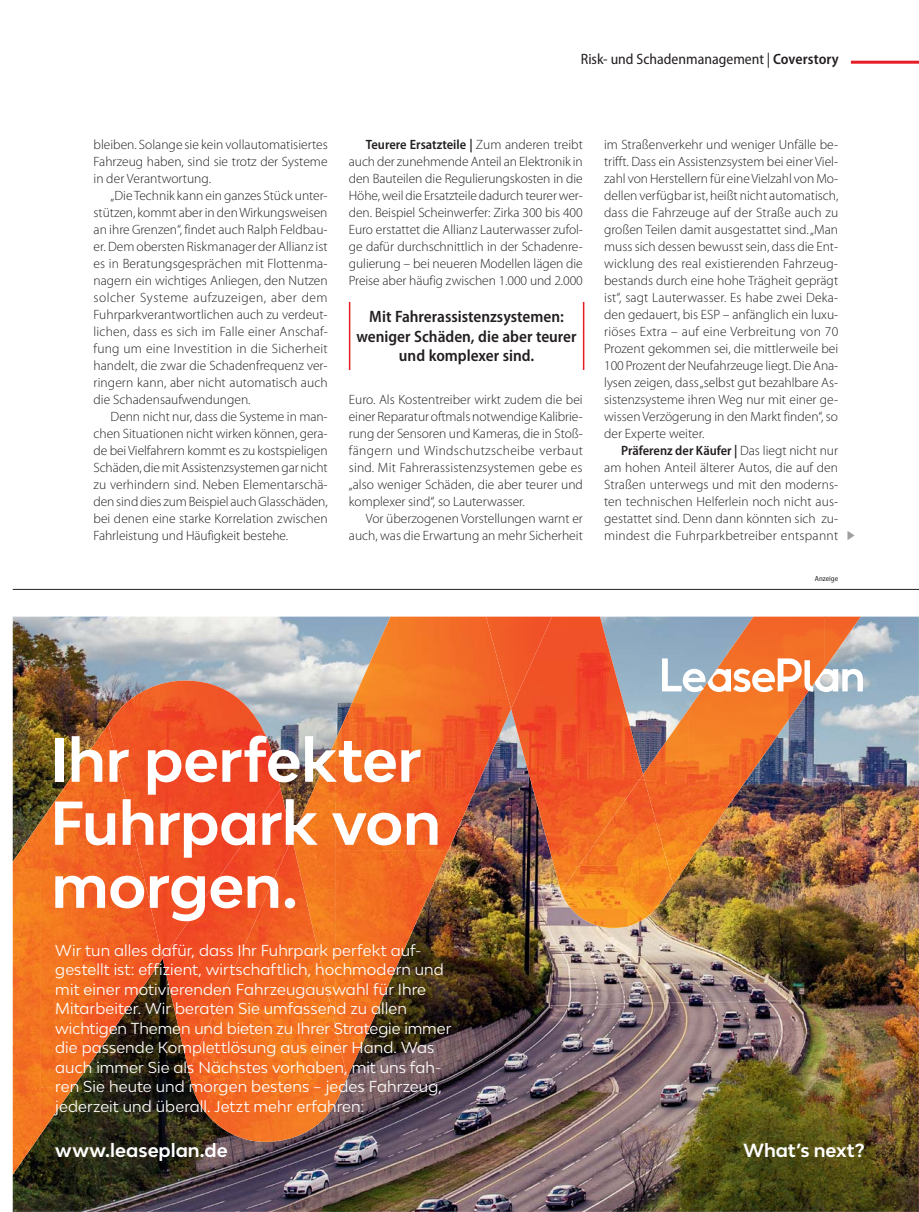
<style>
.page{position:relative;width:919px;height:1212px;background:#fff}
.page>*{position:absolute;margin:0;border:0;box-sizing:border-box;transform-origin:0 0}
.t1{font:700 58.5px/63px "Lease Plan";letter-spacing:-.01em;color:#fff}
.t2{font:700 18px "Lease Plan";letter-spacing:-.005em;color:#fff}
.t3{font:600 semi-condensed 16.5px/19.5px "Myriad Pro";color:#231f20;text-align:center}
.t4{font:15px/19.5px "Lease Plan";color:#fff}
.t5{font:semi-condensed 15px "Myriad Pro";color:#231f20}
.t6{font:300 13.5px/17px "Myriad Pro";color:#231f20;text-align:justify}
.t7{font:semi-condensed 7.5px "Myriad Pro";color:#231f20}
.s1{font-weight:600}
.s2{font-weight:600;font-stretch:semi-condensed}
</style>
<div class="page">
<hr style="left:850px;top:61px;width:68px;height:3px;background:#e61d24">
<hr style="left:349px;top:302px;width:1px;height:68px;background:#e61d24">
<hr style="left:583px;top:302px;width:1px;height:68px;background:#e61d24">
<hr style="left:13px;top:589px;width:905px;height:1px;background:#231f20">
<img style="left:13px;top:617px;width:905px;height:595px">
<img style="left:688px;top:617px;width:136px;height:127px">
<img style="left:824px;top:617px;width:36px;height:41px">
<img style="left:643px;top:709px;width:45px;height:175px">
<img style="left:688px;top:744px;width:83px;height:94px">
<img style="left:688px;top:838px;width:17px;height:25px">
<img style="left:511px;top:617px;width:132px;height:274px">
<img style="left:561px;top:774px;width:112px;height:154px">
<img style="left:335px;top:617px;width:176px;height:234px">
<img style="left:292px;top:740px;width:44px;height:98px">
<img style="left:347px;top:850px;width:101px;height:99px">
<img style="left:347px;top:949px;width:57px;height:99px">
<img style="left:347px;top:1047px;width:13px;height:50px">
<img style="left:486px;top:617px;width:66px;height:92px">
<img style="left:163px;top:789px;width:129px;height:282px">
<img style="left:188px;top:838px;width:159px;height:304px">
<img style="left:40px;top:724px;width:82px;height:364px">
<img style="left:13px;top:821px;width:28px;height:353px">
<img style="left:122px;top:958px;width:41px;height:59px">
<img style="left:40px;top:1087px;width:33px;height:47px">
<img style="left:108px;top:681px;width:172px;height:277px">
<svg style="left:662px;top:658px;width:200px;height:34px"></svg>
<p class="t5" style="left:581px;top:53px;width:259px">Risk- und Schadenmanagement | <span class="s1">Coverstory</span></p>
<p class="t6" style="left:94px;top:137px;width:235px">bleiben. Solange sie kein vollautomatisiertes Fahrzeug haben, sind sie trotz der Systeme in der Verantwortung.</p>
<p class="t6" style="left:94px;top:188px;width:235px;text-indent:17px">„Die Technik kann ein ganzes Stück unter&shy;stützen, kommt aber in den Wirkungsweisen an ihre Grenzen“, findet auch Ralph Feldbau&shy;er. Dem obersten Riskmanager der Allianz ist es in Beratungsgesprächen mit Flottenma&shy;nagern ein wichtiges Anliegen, den Nutzen solcher Systeme aufzuzeigen, aber dem Fuhrparkverantwortlichen auch zu verdeut&shy;lichen, dass es sich im Falle einer Anschaf&shy;fung um eine Investition in die Sicherheit handelt, die zwar die Schadenfrequenz ver&shy;ringern kann, aber nicht automatisch auch die Schadensaufwendungen.</p>
<p class="t6" style="left:94px;top:409px;width:235px;text-indent:17px">Denn nicht nur, dass die Systeme in man&shy;chen Situationen nicht wirken können, gera&shy;de bei Vielfahrern kommt es zu kostspieligen Schäden, die mit Assistenzsystemen gar nicht zu verhindern sind. Neben Elementarschä&shy;den sind dies zum Beispiel auch Glasschäden, bei denen eine starke Korrelation zwischen Fahrleistung und Häufigkeit bestehe.</p>
<p class="t6" style="left:349px;top:137px;width:235px;text-indent:17px"><span class="s2">Teurere Ersatzteile |</span> Zum anderen treibt auch der zunehmende Anteil an Elektronik in den Bauteilen die Regulierungskosten in die Höhe, weil die Ersatzteile dadurch teurer wer&shy;den. Beispiel Scheinwerfer: Zirka 300 bis 400<br>Euro erstattet die Allianz Lauterwasser zufol&shy;ge dafür durchschnittlich in der Schadenre&shy;gulierung – bei neueren Modellen lägen die Preise aber häufig zwischen 1.000 und 2.000</p>
<p class="t3" style="left:356px;top:309px;width:221px">Mit Fahrerassistenzsystemen: weniger Schäden, die aber teurer und komplexer sind.</p>
<p class="t6" style="left:349px;top:392px;width:236px">Euro. Als Kostentreiber wirkt zudem die bei einer Reparatur oftmals notwendige Kalibrie&shy;rung der Sensoren und Kameras, die in Stoß&shy;fängern und Windschutzscheibe verbaut sind. Mit Fahrerassistenzsystemen gebe es „also weniger Schäden, die aber teurer und komplexer sind“, so Lauterwasser.</p>
<p class="t6" style="left:349px;top:511px;width:235px;text-align:right">Vor überzogenen Vorstellungen warnt er auch, was die Erwartung an mehr Sicherheit</p>
<p class="t6" style="left:604px;top:137px;width:236px">im Straßenverkehr und weniger Unfälle be&shy;trifft. Dass ein Assistenzsystem bei einer Viel&shy;zahl von Herstellern für eine Vielzahl von Mo&shy;dellen verfügbar ist, heißt nicht automatisch, dass die Fahrzeuge auf der Straße auch zu großen Teilen damit ausgestattet sind. „Man muss sich dessen bewusst sein, dass die Ent&shy;wicklung des real existierenden Fahrzeug&shy;bestands durch eine hohe Trägheit geprägt ist“, sagt Lauterwasser. Es habe zwei Deka&shy;den gedauert, bis ESP – anfänglich ein luxu&shy;riöses Extra – auf eine Verbreitung von 70<br>Prozent gekommen sei, die mittlerweile bei 100 Prozent der Neufahrzeuge liegt. Die Ana&shy;lysen zeigen, dass „selbst gut bezahlbare As&shy;sistenzsysteme ihren Weg nur mit einer ge&shy;wissen Verzögerung in den Markt finden“, so der Experte weiter.</p>
<p class="t6" style="left:604px;top:443px;width:235px;text-indent:17px"><span class="s2">Präferenz der Käufer |</span> Das liegt nicht nur am hohen Anteil älterer Autos, die auf den Straßen unterwegs und mit den moderns&shy;ten technischen Helferlein noch nicht aus&shy;gestattet sind. Denn dann könnten sich zu&shy;mindest die Fuhrparkbetreiber entspannt</p>
<p class="t7" style="left:814px;top:575px;width:25px">Anzeige</p>
<h1 class="t1" style="left:50px;top:733px;width:392px">Ihr perfekter<br>Fuhrpark von morgen.</h1>
<p class="t4" style="left:55px;top:941px;width:397px">Wir tun alles dafür, dass Ihr Fuhrpark perfekt auf&shy;gestellt ist: effizient, wirtschaftlich, hochmodern und mit einer motivierenden Fahrzeugauswahl für Ihre Mitarbeiter. Wir beraten Sie umfassend zu allen wichtigen Themen und bieten zu Ihrer Strategie immer die passende Komplettlösung aus einer Hand. Was auch immer Sie als Nächstes vorhaben, mit uns fah&shy;ren Sie heute und morgen bestens – jedes Fahrzeug, jederzeit und überall. Jetzt mehr erfahren:</p>
<h2 class="t2" style="left:55px;top:1142px;width:174px">www.leaseplan.de</h2>
<h2 class="t2" style="left:743px;top:1142px;width:123px">What’s next?</h2>
</div>
